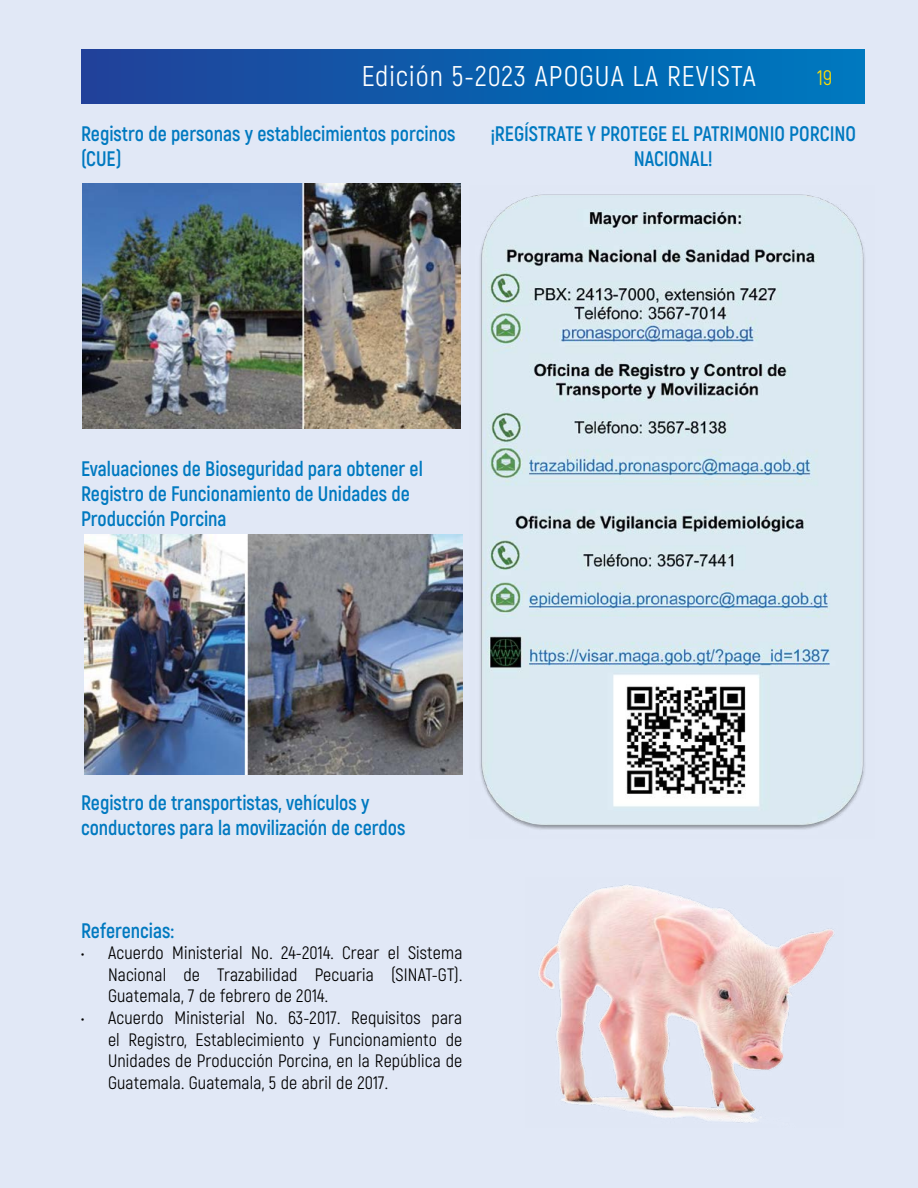
<style>
.page{position:relative;width:918px;height:1188px;background:#e1e8f6}
.page>*{position:absolute;margin:0;border:0;box-sizing:border-box;transform-origin:0 0}
.t1{font:28.5px "Akrobat";letter-spacing:.04em;color:#fff}
.t2{font:700 21px/25.2px "Akrobat";color:#0079c0;scale:.95 1}
.t3{font:21px "Akrobat";color:#fd0}
.t4{font:18px/21.6px "Akrobat";letter-spacing:.01em;color:#000;text-align:justify}
</style>
<div class="page">
<div style="left:81px;top:50px;width:783px;height:54px;background:linear-gradient(to right,#204199,#007abf)"></div>
<img style="left:83px;top:184px;width:378px;height:245px">
<img style="left:84px;top:535px;width:378px;height:239px">
<img style="left:480px;top:194px;width:385px;height:636px">
<img style="left:538px;top:884px;width:296px;height:239px">
<h1 class="t1" style="left:362px;top:59px;width:396px">Edición 5-2023 APOGUA LA REVISTA</h1>
<p class="t3" style="left:817px;top:65px;width:17px">19</p>
<p class="t2" style="left:81px;top:121px;width:396px">Registro de personas y establecimientos porcinos (CUE)</p>
<p class="t2" style="left:491px;top:121px;width:386px;text-align:center">¡REGÍSTRATE Y PROTEGE EL PATRIMONIO PORCINO<br>NACIONAL!</p>
<p class="t2" style="left:81px;top:455px;width:361px">Evaluaciones de Bioseguridad para obtener el<br>Registro de Funcionamiento de Unidades de<br>Producción Porcina</p>
<p class="t2" style="left:81px;top:790px;width:343px">Registro de transportistas, vehículos y conductores para la movilización de cerdos</p>
<p class="t2" style="left:81px;top:918px;width:100px">Referencias:</p>
<p class="t4" style="left:108px;top:942px;width:356px;text-indent:-27px">• Acuerdo Ministerial No. 24-2014. Crear el Sistema Nacional de Trazabilidad Pecuaria (SINAT-GT).<br>Guatemala, 7 de febrero de 2014.</p>
<p class="t4" style="left:108px;top:1007px;width:356px;text-indent:-27px">• Acuerdo Ministerial No. 63-2017. Requisitos para el Registro, Establecimiento y Funcionamiento de Unidades de Producción Porcina, en la República de Guatemala. Guatemala, 5 de abril de 2017.</p>
</div>
